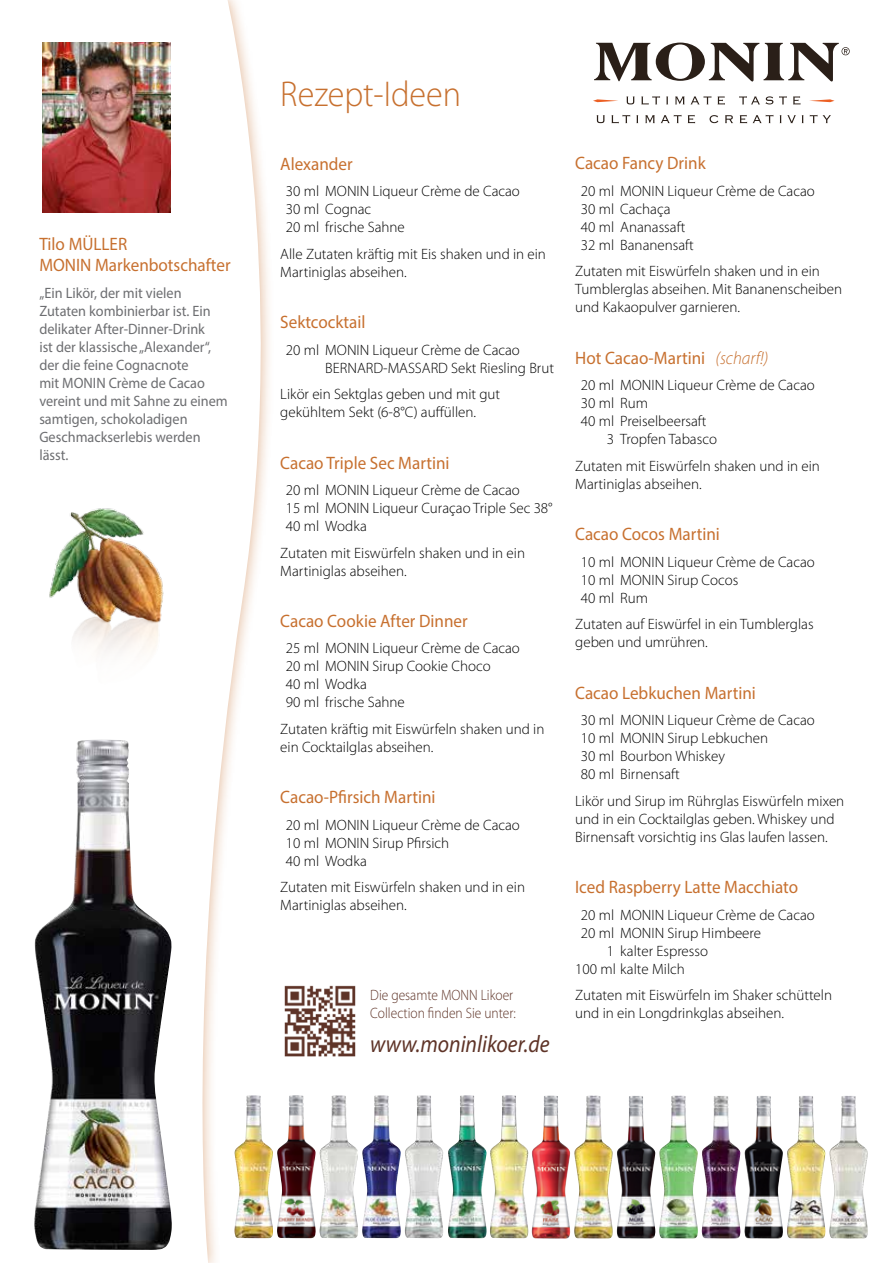
<style>
.page{position:relative;width:893px;height:1263px;background:#fff}
.page>*{position:absolute;margin:0;border:0;box-sizing:border-box;transform-origin:0 0}
.t1{font:300 36px "Myriad Pro";color:#c7702f;scale:.95 1}
.t2{font:italic 24px "Myriad Pro";color:#5e3327;scale:.9 1}
.t3{font:18px/21.6px "Myriad Pro";color:#c7702f;scale:.95 1}
.t4{font:300 15px/18px "Myriad Pro";color:#000}
.t5{font:15px/18px "Myriad Pro";color:#6d6e71;scale:.95 1}
.t6{font:300 15px/18px "Myriad Pro";color:#5e3327;scale:.9 1}
.s1{font-weight:300;font-style:italic}
</style>
<div class="page">
<svg style="left:42px;top:0;width:249px;height:1263px"></svg>
<svg style="left:593px;top:99px;width:25px;height:3px"></svg>
<svg style="left:809px;top:99px;width:25px;height:3px"></svg>
<svg style="left:594px;top:43px;width:256px;height:39px"></svg>
<svg style="left:626px;top:97px;width:9px;height:7px"></svg>
<svg style="left:641px;top:96px;width:19px;height:9px"></svg>
<svg style="left:666px;top:97px;width:2px;height:7px"></svg>
<svg style="left:675px;top:96px;width:36px;height:8px"></svg>
<svg style="left:717px;top:96px;width:8px;height:9px"></svg>
<svg style="left:739px;top:96px;width:34px;height:8px"></svg>
<svg style="left:779px;top:96px;width:8px;height:8px"></svg>
<svg style="left:793px;top:96px;width:7px;height:9px"></svg>
<svg style="left:596px;top:115px;width:9px;height:8px"></svg>
<svg style="left:611px;top:115px;width:19px;height:8px"></svg>
<svg style="left:636px;top:115px;width:2px;height:8px"></svg>
<svg style="left:645px;top:115px;width:10px;height:8px"></svg>
<svg style="left:661px;top:115px;width:20px;height:8px"></svg>
<svg style="left:688px;top:115px;width:7px;height:8px"></svg>
<svg style="left:710px;top:115px;width:8px;height:8px"></svg>
<svg style="left:725px;top:115px;width:8px;height:8px"></svg>
<svg style="left:740px;top:115px;width:7px;height:8px"></svg>
<svg style="left:753px;top:115px;width:20px;height:8px"></svg>
<svg style="left:780px;top:115px;width:16px;height:8px"></svg>
<svg style="left:802px;top:115px;width:2px;height:8px"></svg>
<svg style="left:810px;top:115px;width:21px;height:8px"></svg>
<img style="left:34px;top:739px;width:138px;height:511px">
<img style="left:42px;top:499px;width:163px;height:187px">
<img style="left:43px;top:43px;width:127px;height:170px">
<img style="left:448px;top:1095px;width:38px;height:143px">
<img style="left:234px;top:1095px;width:39px;height:143px">
<img style="left:362px;top:1095px;width:39px;height:143px">
<img style="left:490px;top:1095px;width:38px;height:143px">
<img style="left:320px;top:1095px;width:38px;height:143px">
<img style="left:277px;top:1095px;width:39px;height:143px">
<img style="left:405px;top:1095px;width:38px;height:143px">
<img style="left:574px;top:1095px;width:39px;height:143px">
<img style="left:829px;top:1095px;width:39px;height:143px">
<img style="left:787px;top:1096px;width:38px;height:142px">
<img style="left:744px;top:1096px;width:39px;height:142px">
<img style="left:617px;top:1096px;width:38px;height:142px">
<img style="left:659px;top:1095px;width:39px;height:143px">
<img style="left:532px;top:1095px;width:38px;height:143px">
<img style="left:702px;top:1096px;width:38px;height:142px">
<img style="left:282px;top:983px;width:74px;height:75px">
<p class="t3" style="left:39px;top:232px;width:67px">Tilo MÜLLER<br>MONIN</p>
<p class="t3" style="left:95px;top:254px;width:144px">Markenbotschafter</p>
<p class="t5" style="left:39px;top:283px;width:182px">„Ein Likör, der mit vielen<br>Zutaten kombinierbar ist. Ein delikater After-Dinner-Drink ist der klassische „Alexander“, der die feine Cognacnote mit MONIN</p>
<p class="t5" style="left:39px;top:373px;width:200px;text-indent:69px">Crème de Cacao vereint und mit Sahne zu einem samtigen, schokoladigen<br>Geschmackserlebis werden lässt.</p>
<h1 class="t1" style="left:280px;top:72px;width:192px">Rezept-Ideen</h1>
<p class="t3" style="left:280px;top:153px;width:78px">Alexander</p>
<p class="t4" style="left:286px;top:182px;width:236px">30 ml MONIN Liqueur Crème de Cacao<br>30 ml Cognac<br>20 ml frische Sahne</p>
<p class="t4" style="left:280px;top:245px;width:267px">Alle Zutaten kräftig mit Eis shaken und in ein<br>Martiniglas abseihen.</p>
<p class="t3" style="left:280px;top:311px;width:91px">Sektcocktail</p>
<p class="t4" style="left:325px;top:341px;width:230px;text-indent:-39px">20 ml MONIN Liqueur Crème de Cacao<br>BERNARD-MASSARD Sekt Riesling Brut</p>
<p class="t4" style="left:280px;top:385px;width:221px">Likör ein Sektglas geben und mit gut gekühltem Sekt (6-8°C) auffüllen.</p>
<p class="t3" style="left:280px;top:451px;width:180px">Cacao Triple Sec Martini</p>
<p class="t4" style="left:286px;top:481px;width:268px">20 ml MONIN Liqueur Crème de Cacao<br>15 ml MONIN Liqueur Curaçao Triple Sec 38°<br>40 ml Wodka</p>
<p class="t4" style="left:280px;top:543px;width:246px">Zutaten mit Eiswürfeln shaken und in ein<br>Martiniglas abseihen.</p>
<p class="t3" style="left:280px;top:610px;width:199px">Cacao Cookie After Dinner</p>
<p class="t4" style="left:286px;top:639px;width:236px">25 ml MONIN Liqueur Crème de Cacao<br>20 ml MONIN Sirup Cookie Choco<br>40 ml Wodka<br>90 ml frische Sahne</p>
<p class="t4" style="left:280px;top:720px;width:266px">Zutaten kräftig mit Eiswürfeln shaken und in ein Cocktailglas abseihen.</p>
<p class="t3" style="left:280px;top:786px;width:165px">Cacao-Pfirsich Martini</p>
<p class="t4" style="left:286px;top:816px;width:236px">20 ml MONIN Liqueur Crème de Cacao<br>10 ml MONIN Sirup Pfirsich<br>40 ml Wodka</p>
<p class="t4" style="left:280px;top:878px;width:246px">Zutaten mit Eiswürfeln shaken und in ein<br>Martiniglas abseihen.</p>
<p class="t6" style="left:370px;top:986px;width:163px">Die gesamte MONN Likoer<br>Collection finden Sie unter:</p>
<h2 class="t2" style="left:370px;top:1029px;width:201px">www.moninlikoer.de</h2>
<p class="t3" style="left:575px;top:152px;width:139px">Cacao Fancy Drink</p>
<p class="t4" style="left:581px;top:182px;width:236px">20 ml MONIN Liqueur Crème de Cacao<br>30 ml Cachaça<br>40 ml Ananassaft<br>32 ml Bananensaft</p>
<p class="t4" style="left:575px;top:262px;width:268px">Zutaten mit Eiswürfeln shaken und in ein<br>Tumblerglas abseihen. Mit Bananenscheiben und Kakaopulver garnieren.</p>
<p class="t3" style="left:575px;top:347px;width:205px">Hot Cacao-Martini <span class="s1">(scharf!)</span></p>
<p class="t4" style="left:581px;top:376px;width:236px">20 ml MONIN Liqueur Crème de Cacao</p>
<p class="t4" style="left:581px;top:394px;width:69px">30 ml Rum</p>
<p class="t4" style="left:581px;top:412px;width:127px">40 ml Preiselbeersaft</p>
<p class="t4" style="left:607px;top:430px;width:112px">3 Tropfen Tabasco</p>
<p class="t4" style="left:575px;top:457px;width:246px">Zutaten mit Eiswürfeln shaken und in ein<br>Martiniglas abseihen.</p>
<p class="t3" style="left:575px;top:523px;width:154px">Cacao Cocos Martini</p>
<p class="t4" style="left:581px;top:553px;width:236px">10 ml MONIN Liqueur Crème de Cacao<br>10 ml MONIN Sirup Cocos<br>40 ml Rum</p>
<p class="t4" style="left:575px;top:615px;width:240px">Zutaten auf Eiswürfel in ein Tumblerglas geben und umrühren.</p>
<p class="t3" style="left:575px;top:681px;width:192px">Cacao Lebkuchen Martini</p>
<p class="t4" style="left:581px;top:711px;width:236px">30 ml MONIN Liqueur Crème de Cacao<br>10 ml MONIN Sirup Lebkuchen<br>30 ml Bourbon Whiskey<br>80 ml Birnensaft</p>
<p class="t4" style="left:575px;top:791px;width:271px">Likör und Sirup im Rührglas Eiswürfeln mixen und in ein Cocktailglas geben. Whiskey und<br>Birnensaft vorsichtig ins Glas laufen lassen.</p>
<p class="t3" style="left:575px;top:876px;width:236px">Iced Raspberry Latte Macchiato</p>
<p class="t4" style="left:581px;top:905px;width:236px">20 ml MONIN Liqueur Crème de Cacao</p>
<p class="t4" style="left:581px;top:923px;width:182px">20 ml MONIN Sirup Himbeere</p>
<p class="t4" style="left:607px;top:941px;width:103px">1 kalter Espresso</p>
<p class="t4" style="left:575px;top:959px;width:111px">100 ml kalte Milch</p>
<p class="t4" style="left:575px;top:986px;width:258px">Zutaten mit Eiswürfeln im Shaker schütteln und in ein Longdrinkglas abseihen.</p>
</div>
